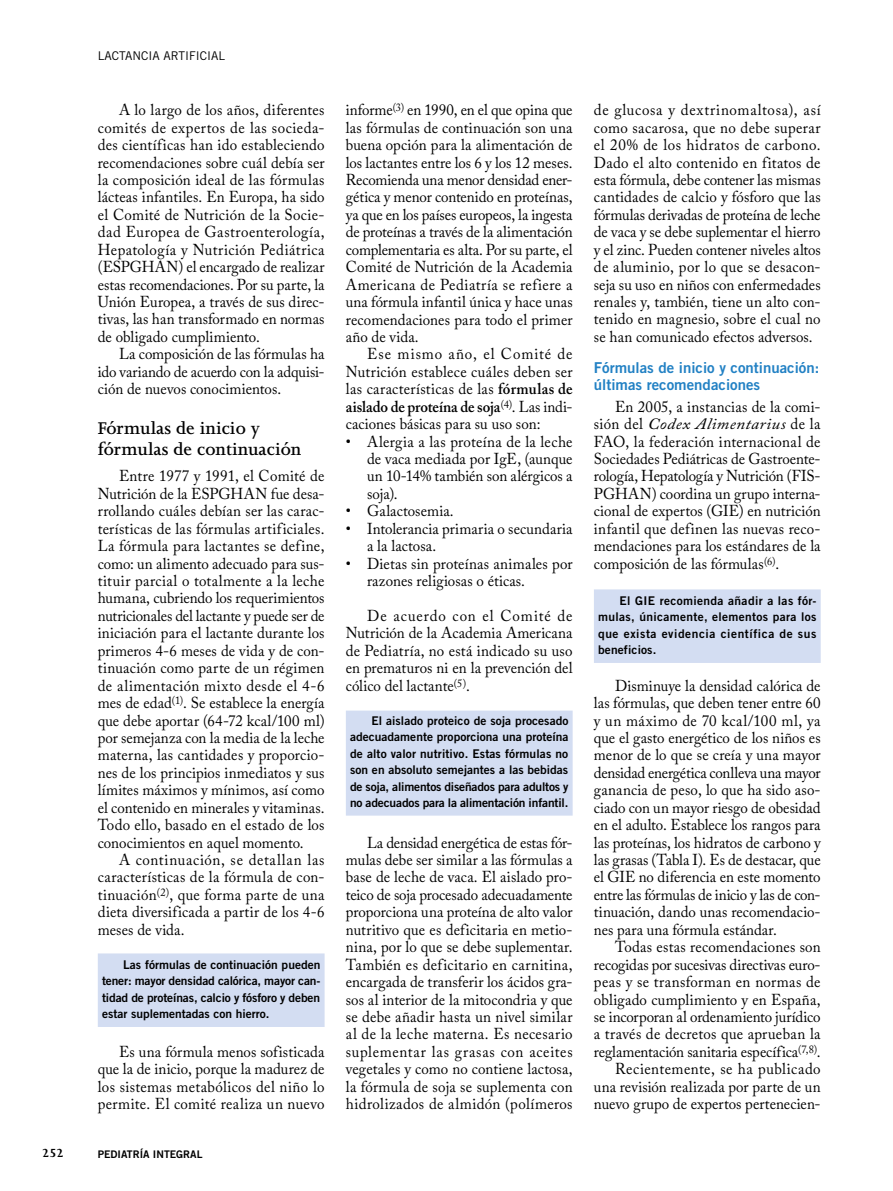
<style>
.page{position:relative;width:893px;height:1191px;background:#fff}
.page>*{position:absolute;margin:0;border:0;box-sizing:border-box;transform-origin:0 0}
.t1{font:600 19.5px/21px "Joanna MT Std";color:#000}
.t2{font:15.75px/17.4px "Adobe Caslon Pro";letter-spacing:.01em;color:#000;text-align:justify;scale:.95 1}
.t3{font:15px/16.5px "Trade Gothic Bold Two";color:#2281c4}
.t4{font:700 13.5px "Joanna MT Std";color:#000}
.t5{font:12px/16.5px "Trade Gothic Bold Two";color:#000;text-align:justify}
.t6{font:12px "Trade Gothic";color:#000}
.t7{font:10.5px "Trade Gothic Bold Two";color:#000}
.s1{font-weight:600}
.s2{font-style:italic}
</style>
<div class="page">
<div style="left:98px;top:953px;width:227px;height:74px;background:#d3ddf2"></div>
<div style="left:346px;top:710px;width:227px;height:105px;background:#d3ddf2"></div>
<div style="left:594px;top:589px;width:227px;height:74px;background:#d3ddf2"></div>
<p class="t6" style="left:98px;top:49px;width:127px">LACTANCIA ARTIFICIAL</p>
<p class="t2" style="left:98px;top:101px;width:240px;text-indent:21px">A lo largo de los años, diferentes comités de expertos de las socieda&shy;des científicas han ido estableciendo recomendaciones sobre cuál debía ser la composición ideal de las fórmulas lácteas infantiles. En Europa, ha sido el Comité de Nutrición de la Socie&shy;dad Europea de Gastroenterología, Hepatología y Nutrición Pediátrica (ESPGHAN) el encargado de realizar estas recomendaciones. Por su parte, la Unión Europea, a través de sus direc&shy;tivas, las han transformado en normas de obligado cumplimiento.</p>
<p class="t2" style="left:98px;top:345px;width:240px;text-indent:21px">La composición de las fórmulas ha ido variando de acuerdo con la adquisi&shy;ción de nuevos conocimientos.</p>
<p class="t1" style="left:98px;top:418px;width:205px">Fórmulas de inicio y fórmulas de continuación</p>
<p class="t2" style="left:98px;top:467px;width:240px;text-indent:21px">Entre 1977 y 1991, el Comité de Nutrición de la ESPGHAN fue desa&shy;rrollando cuáles debían ser las carac&shy;terísticas de las fórmulas artificiales.<br>La fórmula para lactantes se define, como: un alimento adecuado para sus&shy;tituir parcial o totalmente a la leche humana, cubriendo los requerimientos nutricionales del lactante y puede ser de iniciación para el lactante durante los primeros 4-6 meses de vida y de con&shy;tinuación como parte de un régimen de alimentación mixto desde el 4-6 mes de edad<sup>(1)</sup>. Se establece la energía que debe aportar (64-72 kcal/100 ml) por semejanza con la media de la leche materna, las cantidades y proporcio&shy;nes de los principios inmediatos y sus límites máximos y mínimos, así como el contenido en minerales y vitaminas.<br>Todo ello, basado en el estado de los conocimientos en aquel momento.</p>
<p class="t2" style="left:98px;top:851px;width:240px;text-indent:21px">A continuación, se detallan las características de la fórmula de con&shy;tinuación<sup>(2)</sup>, que forma parte de una dieta diversificada a partir de los 4-6 meses de vida.</p>
<p class="t5" style="left:102px;top:956px;width:220px;text-indent:21px">Las fórmulas de continuación pueden tener: mayor densidad calórica, mayor can&shy;tidad de proteínas, calcio y fósforo y deben estar suplementadas con hierro.</p>
<p class="t2" style="left:98px;top:1042px;width:240px;text-indent:21px">Es una fórmula menos sofisticada que la de inicio, porque la madurez de los sistemas metabólicos del niño lo permite. El comité realiza un nuevo</p>
<p class="t4" style="left:42px;top:1146px;width:23px">252</p>
<p class="t7" style="left:98px;top:1148px;width:106px">PEDIATRÍA INTEGRAL</p>
<p class="t2" style="left:346px;top:101px;width:240px">informe<sup>(3)</sup> en 1990, en el que opina que las fórmulas de continuación son una buena opción para la alimentación de los lactantes entre los 6 y los 12 meses.<br>Recomienda una menor densidad ener&shy;gética y menor contenido en proteínas, ya que en los países europeos, la ingesta de proteínas a través de la alimentación complementaria es alta. Por su parte, el Comité de Nutrición de la Academia Americana de Pediatría se refiere a una fórmula infantil única y hace unas recomendaciones para todo el primer año de vida.</p>
<p class="t2" style="left:346px;top:345px;width:240px;text-indent:21px">Ese mismo año, el Comité de Nutrición establece cuáles deben ser las características de las <span class="s1">fórmulas de aislado de proteína de soja</span><sup>(4)</sup>. Las indi&shy;caciones básicas para su uso son:</p>
<p class="t2" style="left:367px;top:432px;width:218px;text-indent:-21px">• Alergia a las proteína de la leche de vaca mediada por IgE, (aunque un 10-14% también son alérgicos a soja).</p>
<p class="t2" style="left:346px;top:502px;width:115px">• Galactosemia.</p>
<p class="t2" style="left:367px;top:519px;width:218px;text-indent:-21px">• Intolerancia primaria o secundaria a la lactosa.</p>
<p class="t2" style="left:367px;top:554px;width:218px;text-indent:-21px">• Dietas sin proteínas animales por razones religiosas o éticas.</p>
<p class="t2" style="left:346px;top:607px;width:240px;text-indent:21px">De acuerdo con el Comité de Nutrición de la Academia Americana de Pediatría, no está indicado su uso en prematuros ni en la prevención del cólico del lactante<sup>(5)</sup>.</p>
<p class="t5" style="left:350px;top:712px;width:220px;text-indent:21px">El aislado proteico de soja procesado adecuadamente proporciona una proteína de alto valor nutritivo. Estas fórmulas no son en absoluto semejantes a las bebidas de soja, alimentos diseñados para adultos y no adecuados para la alimentación infantil.</p>
<p class="t2" style="left:346px;top:833px;width:240px;text-indent:21px">La densidad energética de estas fór&shy;mulas debe ser similar a las fórmulas a base de leche de vaca. El aislado pro&shy;teico de soja procesado adecuadamente proporciona una proteína de alto valor nutritivo que es deficitaria en metio&shy;nina, por lo que se debe suplementar.<br>También es deficitario en carnitina, encargada de transferir los ácidos gra&shy;sos al interior de la mitocondria y que se debe añadir hasta un nivel similar al de la leche materna. Es necesario suplementar las grasas con aceites vegetales y como no contiene lactosa, la fórmula de soja se suplementa con hidrolizados de almidón (polímeros</p>
<p class="t2" style="left:594px;top:101px;width:240px">de glucosa y dextrinomaltosa), así como sacarosa, que no debe superar el 20% de los hidratos de carbono.<br>Dado el alto contenido en fitatos de esta fórmula, debe contener las mismas cantidades de calcio y fósforo que las fórmulas derivadas de proteína de leche de vaca y se debe suplementar el hierro y el zinc. Pueden contener niveles altos de aluminio, por lo que se desacon&shy;seja su uso en niños con enfermedades renales y, también, tiene un alto con&shy;tenido en magnesio, sobre el cual no se han comunicado efectos adversos.</p>
<p class="t3" style="left:594px;top:359px;width:227px">Fórmulas de inicio y continuación: últimas recomendaciones</p>
<p class="t2" style="left:594px;top:397px;width:240px;text-indent:21px">En 2005, a instancias de la comi&shy;sión del <span class="s2">Codex Alimentarius</span> de la FAO, la federación internacional de Sociedades Pediátricas de Gastroente&shy;rología, Hepatología y Nutrición (FIS-PGHAN) coordina un grupo interna&shy;cional de expertos (GIE) en nutrición infantil que definen las nuevas reco&shy;mendaciones para los estándares de la composición de las fórmulas<sup>(6)</sup>.</p>
<p class="t5" style="left:598px;top:592px;width:220px;text-indent:21px">El GIE recomienda añadir a las fór&shy;mulas, únicamente, elementos para los que exista evidencia científica de sus beneficios.</p>
<p class="t2" style="left:594px;top:676px;width:240px;text-indent:21px">Disminuye la densidad calórica de las fórmulas, que deben tener entre 60 y un máximo de 70 kcal/100 ml, ya que el gasto energético de los niños es menor de lo que se creía y una mayor densidad energética conlleva una mayor ganancia de peso, lo que ha sido aso&shy;ciado con un mayor riesgo de obesidad en el adulto. Establece los rangos para las proteínas, los hidratos de carbono y las grasas (Tabla I). Es de destacar, que el GIE no diferencia en este momento entre las fórmulas de inicio y las de con&shy;tinuación, dando unas recomendacio&shy;nes para una fórmula estándar.</p>
<p class="t2" style="left:594px;top:938px;width:240px;text-align:right">Todas estas recomendaciones son recogidas por sucesivas directivas euro&shy;peas y se transforman en normas de obligado cumplimiento y en España, se incorporan al ordenamiento jurídico a través de decretos que aprueban la reglamentación sanitaria específica<sup>(7,8)</sup>.<br>Recientemente, se ha publicado una revisión realizada por parte de un nuevo grupo de expertos pertenecien-</p>
</div>
